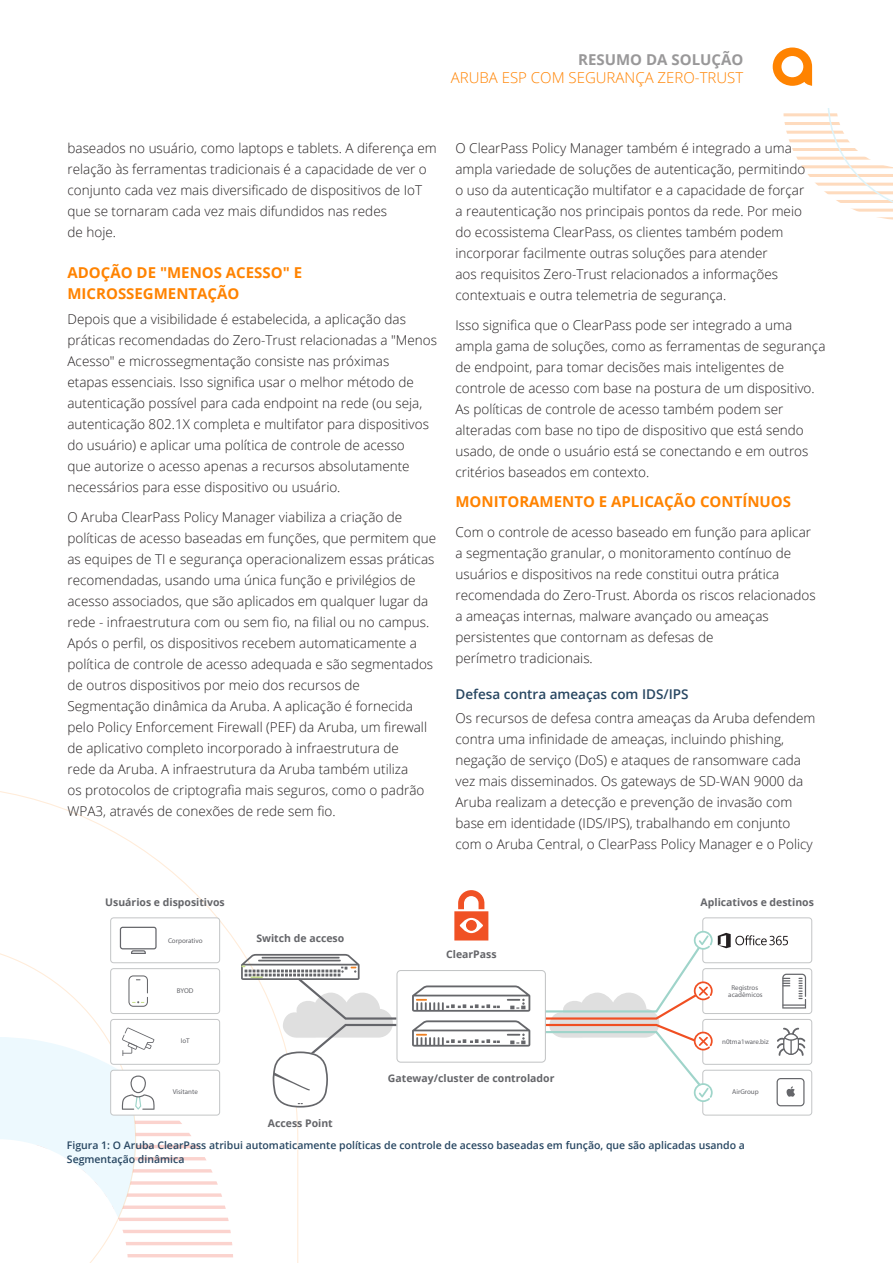
<style>
.page{position:relative;width:893px;height:1263px;background:#fff}
.page>*{position:absolute;margin:0;border:0;box-sizing:border-box;transform-origin:0 0}
.Body__Head_10_14_Bol{font:700 15px/21px "Open Sans";color:#ff8300}
.Body__Text_9_14_Ligh{font:700 15px "Open Sans";color:#ff8300}
.t1{font:300 15px "Open Sans";color:#ff8300}
.t2{font:700 15px "Open Sans";color:#999899}
.Body__Text_9_14_Ligh-2{font:300 13.5px/21px "Open Sans";color:#231f20}
.Body__Subhead_9_14_S{font:600 13.5px "Open Sans";color:#274661}
.Legal___Chart_Footer{font:600 10.5px/13.5px "Open Sans";color:#274661}
.t3{font:700 10.5px "Open Sans";color:#646569}
.t4{font:600 7.05px/6.8px "Open Sans";color:#64656a;text-align:center}
</style>
<div class="page">
<svg style="left:783px;top:108px;width:110px;height:112px"></svg>
<svg style="left:0;top:791px;width:299px;height:472px"></svg>
<svg style="left:773px;top:48px;width:39px;height:38px"></svg>
<div style="left:111px;top:969px;width:109px;height:44px;background:#fff;border-radius:3px"></div>
<div style="left:110px;top:968px;width:110px;height:46px;border:1px solid #c3c5c6;border-radius:3px"></div>
<div style="left:111px;top:918px;width:109px;height:45px;background:#fff;border-radius:3px"></div>
<div style="left:110px;top:917px;width:110px;height:46px;border:1px solid #c3c5c6;border-radius:3px"></div>
<div style="left:111px;top:1019px;width:109px;height:45px;background:#fff;border-radius:3px"></div>
<div style="left:110px;top:1019px;width:110px;height:46px;border:1px solid #c3c5c6;border-radius:3px"></div>
<svg style="left:120px;top:927px;width:37px;height:27px"></svg>
<svg style="left:454px;top:890px;width:34px;height:50px"></svg>
<div style="left:466px;top:920px;width:11px;height:11px;background:#f05124;border-radius:50%"></div>
<svg style="left:412px;top:985px;width:118px;height:27px"></svg>
<svg style="left:412px;top:1020px;width:118px;height:26px"></svg>
<div style="left:396px;top:970px;width:150px;height:93px;border:1px solid #c3c5c6;border-radius:4px"></div>
<svg style="left:241px;top:954px;width:158px;height:153px"></svg>
<div style="left:702px;top:968px;width:110px;height:46px;border:1px solid #c3c5c6;border-radius:3px"></div>
<div style="left:702px;top:917px;width:110px;height:46px;border:1px solid #c3c5c6;border-radius:3px"></div>
<div style="left:702px;top:1019px;width:110px;height:46px;border:1px solid #c3c5c6;border-radius:3px"></div>
<div style="left:702px;top:1070px;width:110px;height:45px;border:1px solid #c3c5c6;border-radius:3px"></div>
<svg style="left:128px;top:975px;width:20px;height:32px"></svg>
<svg style="left:0;top:1027px;width:229px;height:194px"></svg>
<svg style="left:543px;top:931px;width:263px;height:175px"></svg>
<p class="t2" style="left:578px;top:49px;width:167px">RESUMO DA SOLUÇÃO</p>
<p class="t1" style="left:451px;top:67px;width:294px">ARUBA ESP COM SEGURANÇA ZERO-TRUST</p>
<p class="Body__Text_9_14_Ligh-2" style="left:68px;top:137px;width:371px">baseados no usuário, como laptops e tablets. A diferença em relação às ferramentas tradicionais é a capacidade de ver o conjunto cada vez mais diversificado de dispositivos de IoT que se tornaram cada vez mais difundidos nas redes<br>de hoje.</p>
<p class="Body__Head_10_14_Bol" style="left:68px;top:262px;width:236px">ADOÇÃO DE "MENOS ACESSO" E<br>MICROSSEGMENTAÇÃO</p>
<p class="Body__Text_9_14_Ligh-2" style="left:68px;top:308px;width:371px">Depois que a visibilidade é estabelecida, a aplicação das práticas recomendadas do Zero-Trust relacionadas a "Menos Acesso" e microssegmentação consiste nas próximas<br>etapas essenciais. Isso significa usar o melhor método de autenticação possível para cada endpoint na rede (ou seja, autenticação 802.1X completa e multifator para dispositivos do usuário) e aplicar uma política de controle de acesso<br>que autorize o acesso apenas a recursos absolutamente necessários para esse dispositivo ou usuário.</p>
<p class="Body__Text_9_14_Ligh-2" style="left:68px;top:506px;width:370px">O Aruba ClearPass Policy Manager viabiliza a criação de políticas de acesso baseadas em funções, que permitem que as equipes de TI e segurança operacionalizem essas práticas recomendadas, usando uma única função e privilégios de acesso associados, que são aplicados em qualquer lugar da rede - infraestrutura com ou sem fio, na filial ou no campus.<br>Após o perfil, os dispositivos recebem automaticamente a política de controle de acesso adequada e são segmentados de outros dispositivos por meio dos recursos de Segmentação dinâmica da Aruba. A aplicação é fornecida pelo Policy Enforcement Firewall (PEF) da Aruba, um firewall de aplicativo completo incorporado à infraestrutura de<br>rede da Aruba. A infraestrutura da Aruba também utiliza<br>os protocolos de criptografia mais seguros, como o padrão WPA3, através de conexões de rede sem fio.</p>
<p class="Body__Text_9_14_Ligh-2" style="left:455px;top:137px;width:351px">O ClearPass Policy Manager também é integrado a uma ampla variedade de soluções de autenticação, permitindo o uso da autenticação multifator e a capacidade de forçar a reautenticação nos principais pontos da rede. Por meio do ecossistema ClearPass, os clientes também podem incorporar facilmente outras soluções para atender<br>aos requisitos Zero-Trust relacionados a informações contextuais e outra telemetria de segurança.</p>
<p class="Body__Text_9_14_Ligh-2" style="left:455px;top:314px;width:371px">Isso significa que o ClearPass pode ser integrado a uma ampla gama de soluções, como as ferramentas de segurança de endpoint, para tomar decisões mais inteligentes de controle de acesso com base na postura de um dispositivo.<br>As políticas de controle de acesso também podem ser alteradas com base no tipo de dispositivo que está sendo usado, de onde o usuário está se conectando e em outros critérios baseados em contexto.</p>
<p class="Body__Text_9_14_Ligh" style="left:455px;top:491px;width:337px">MONITORAMENTO E APLICAÇÃO CONTÍNUOS</p>
<p class="Body__Text_9_14_Ligh-2" style="left:455px;top:521px;width:362px">Com o controle de acesso baseado em função para aplicar a segmentação granular, o monitoramento contínuo de usuários e dispositivos na rede constitui outra prática recomendada do Zero-Trust. Aborda os riscos relacionados a ameaças internas, malware avançado ou ameaças persistentes que contornam as defesas de<br>perímetro tradicionais.</p>
<p class="Body__Subhead_9_14_S" style="left:455px;top:685px;width:235px">Defesa contra ameaças com IDS/IPS</p>
<p class="Body__Text_9_14_Ligh-2" style="left:455px;top:707px;width:361px">Os recursos de defesa contra ameaças da Aruba defendem contra uma infinidade de ameaças, incluindo phishing, negação de serviço (DoS) e ataques de ransomware cada vez mais disseminados. Os gateways de SD-WAN 9000 da Aruba realizam a detecção e prevenção de invasão com base em identidade (IDS/IPS), trabalhando em conjunto com o Aruba Central, o ClearPass Policy Manager e o Policy</p>
<p class="t3" style="left:105px;top:895px;width:121px">Usuários e dispositivos</p>
<p class="t3" style="left:701px;top:895px;width:115px">Aplicativos e destinos</p>
<p class="t4" style="left:168px;top:937px;width:36px">Corporativo</p>
<p class="t3" style="left:256px;top:931px;width:89px">Switch de acceso</p>
<p class="t3" style="left:446px;top:947px;width:52px">ClearPass</p>
<p class="t4" style="left:177px;top:987px;width:18px">BYOD</p>
<p class="t4" style="left:728px;top:984px;width:36px">Registros acadêmicos</p>
<p class="t4" style="left:181px;top:1037px;width:10px">IoT</p>
<p class="t4" style="left:722px;top:1038px;width:48px">n0tma1ware.biz</p>
<p class="t4" style="left:173px;top:1088px;width:27px">Visitante</p>
<p class="t3" style="left:268px;top:1115px;width:66px">Access Point</p>
<p class="t3" style="left:388px;top:1071px;width:168px">Gateway/cluster de controlador</p>
<p class="t4" style="left:732px;top:1088px;width:28px">AirGroup</p>
<p class="Legal___Chart_Footer" style="left:67px;top:1138px;width:680px">Figura 1: O Aruba ClearPass atribui automaticamente políticas de controle de acesso baseadas em função, que são aplicadas usando a<br>Segmentação dinâmica</p>
</div>
